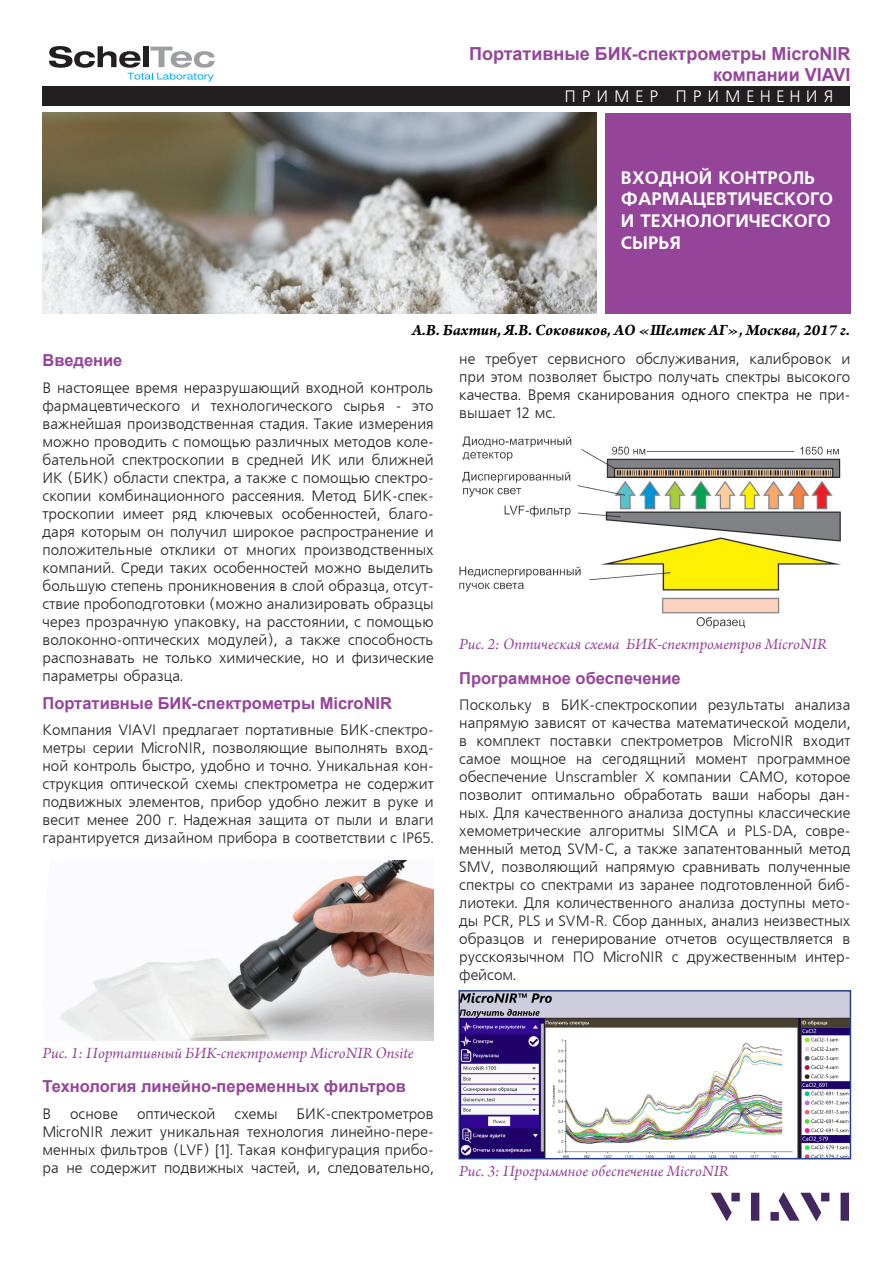
<style>
.page{position:relative;width:893px;height:1263px;background:#fff}
.page>*{position:absolute;margin:0;border:0;box-sizing:border-box;transform-origin:0 0}
.t1{font:700 18px/21.6px "Free Set";color:#fff}
.t2{font:700 18px "Arial";color:#944599}
.t3{font:italic 16.5px "Arno Pro";color:#944599}
.t4{font:700 16.5px "Arial";color:#944599}
.t5{font:italic 700 16.5px "Arno Pro";color:#000}
.t6{font:16.5px "Free Set Cyrillic";letter-spacing:.35em;color:#fff}
.t7{font:15px/18px "Free Set Cyrillic";color:#231f20;text-align:justify}
</style>
<div class="page">
<div style="left:43px;top:86px;width:807px;height:19px;background:#231f20"></div>
<svg style="left:49px;top:46px;width:166px;height:35px"></svg>
<img style="left:43px;top:113px;width:553px;height:201px">
<div style="left:605px;top:113px;width:245px;height:201px;background:#944599"></div>
<img style="left:59px;top:860px;width:375px;height:181px">
<img style="left:459px;top:436px;width:382px;height:193px">
<img style="left:711px;top:1192px;width:138px;height:28px">
<img style="left:461px;top:993px;width:387px;height:163px">
<div style="left:458px;top:990px;width:393px;height:169px;border:2px solid #253f8e"></div>
<p class="t2" style="left:469px;top:41px;width:383px">Портативные БИК-спектрометры MicroNIR</p>
<p class="t2" style="left:713px;top:63px;width:139px">компании VIAVI</p>
<p class="t6" style="left:565px;top:88px;width:270px">ПРИМЕР ПРИМЕНЕНИЯ</p>
<p class="t1" style="left:621px;top:167px;width:214px">ВХОДНОЙ КОНТРОЛЬ<br>ФАРМАЦЕВТИЧЕСКОГО<br>И ТЕХНОЛОГИЧЕСКОГО<br>СЫРЬЯ</p>
<p class="t5" style="left:412px;top:320px;width:439px">А.В. Бахтин, Я.В. Соковиков, АО «Шелтек АГ», Москва, 2017 г.</p>
<p class="t4" style="left:43px;top:349px;width:81px">Введение</p>
<p class="t7" style="left:43px;top:379px;width:393px">В настоящее время неразрушающий входной контроль фармацевтического и технологического сырья - это важнейшая производственная стадия. Такие измерения можно проводить с помощью различных методов коле&shy;бательной спектроскопии в средней ИК или ближней ИК (БИК) области спектра, а также с помощью спектро&shy;скопии комбинационного рассеяния. Метод БИК-спек&shy;троскопии имеет ряд ключевых особенностей, благо&shy;даря которым он получил широкое распространение и положительные отклики от многих производственных компаний. Среди таких особенностей можно выделить большую степень проникновения в слой образца, отсут&shy;ствие пробоподготовки (можно анализировать образцы через прозрачную упаковку, на расстоянии, с помощью волоконно-оптических модулей), а также способность распознавать не только химические, но и физические параметры образца.</p>
<p class="t4" style="left:43px;top:692px;width:351px">Портативные БИК-спектрометры MicroNIR</p>
<p class="t7" style="left:43px;top:722px;width:393px">Компания VIAVI предлагает портативные БИК-спектро&shy;метры серии MicroNIR, позволяющие выполнять вход&shy;ной контроль быстро, удобно и точно. Уникальная кон&shy;струкция оптической схемы спектрометра не содержит подвижных элементов, прибор удобно лежит в руке и весит менее 200 г. Надежная защита от пыли и влаги гарантируется дизайном прибора в соответствии с IP65.</p>
<p class="t7" style="left:459px;top:351px;width:393px">не требует сервисного обслуживания, калибровок и при этом позволяет быстро получать спектры высокого качества. Время сканирования одного спектра не при&shy;вышает 12 мс.</p>
<p class="t3" style="left:459px;top:634px;width:369px">Рис. 2: Оптическая схема БИК-спектрометров MicroNIR</p>
<p class="t4" style="left:459px;top:667px;width:223px">Программное обеспечение</p>
<p class="t7" style="left:459px;top:697px;width:393px;text-align:left">Поскольку в БИК-спектроскопии результаты анализа напрямую зависят от качества математической модели, в комплект поставки спектрометров MicroNIR входит самое мощное на сегодящний момент программное обеспечение Unscrambler X компании CAMO, которое позволит оптимально обработать ваши наборы дан&shy;ных. Для качественного анализа доступны классические хемометрические алгоритмы SIMCA и PLS-DA, совре&shy;менный метод SVM-C, а также запатентованный метод SMV, позволяющий напрямую сравнивать полученные спектры со спектрами из заранее подготовленной биб&shy;лиотеки. Для количественного анализа доступны мето&shy;ды PCR, PLS и SVM-R. Сбор данных, анализ неизвестных образцов и генерирование отчетов осуществляется в русскоязычном ПО MicroNIR с дружественным интер&shy;фейсом.</p>
<p class="t3" style="left:43px;top:1044px;width:373px">Рис. 1: Портативный БИК-спектрометр MicroNIR Onsite</p>
<p class="t4" style="left:43px;top:1075px;width:365px">Технология линейно-переменных фильтров</p>
<p class="t7" style="left:43px;top:1105px;width:10px">В</p>
<p class="t7" style="left:70px;top:1105px;width:49px">основе</p>
<p class="t7" style="left:137px;top:1105px;width:80px">оптической</p>
<p class="t7" style="left:235px;top:1105px;width:45px">схемы</p>
<p class="t7" style="left:43px;top:1105px;width:393px;text-indent:254px">БИК-спектрометров MicroNIR лежит уникальная технология линейно-пере&shy;менных фильтров (LVF) [1]. Такая конфигурация прибо&shy;ра не содержит подвижных частей, и, следовательно,</p>
<p class="t3" style="left:459px;top:1161px;width:271px">Рис. 3: Программное обеспечение MicroNIR</p>
</div>
